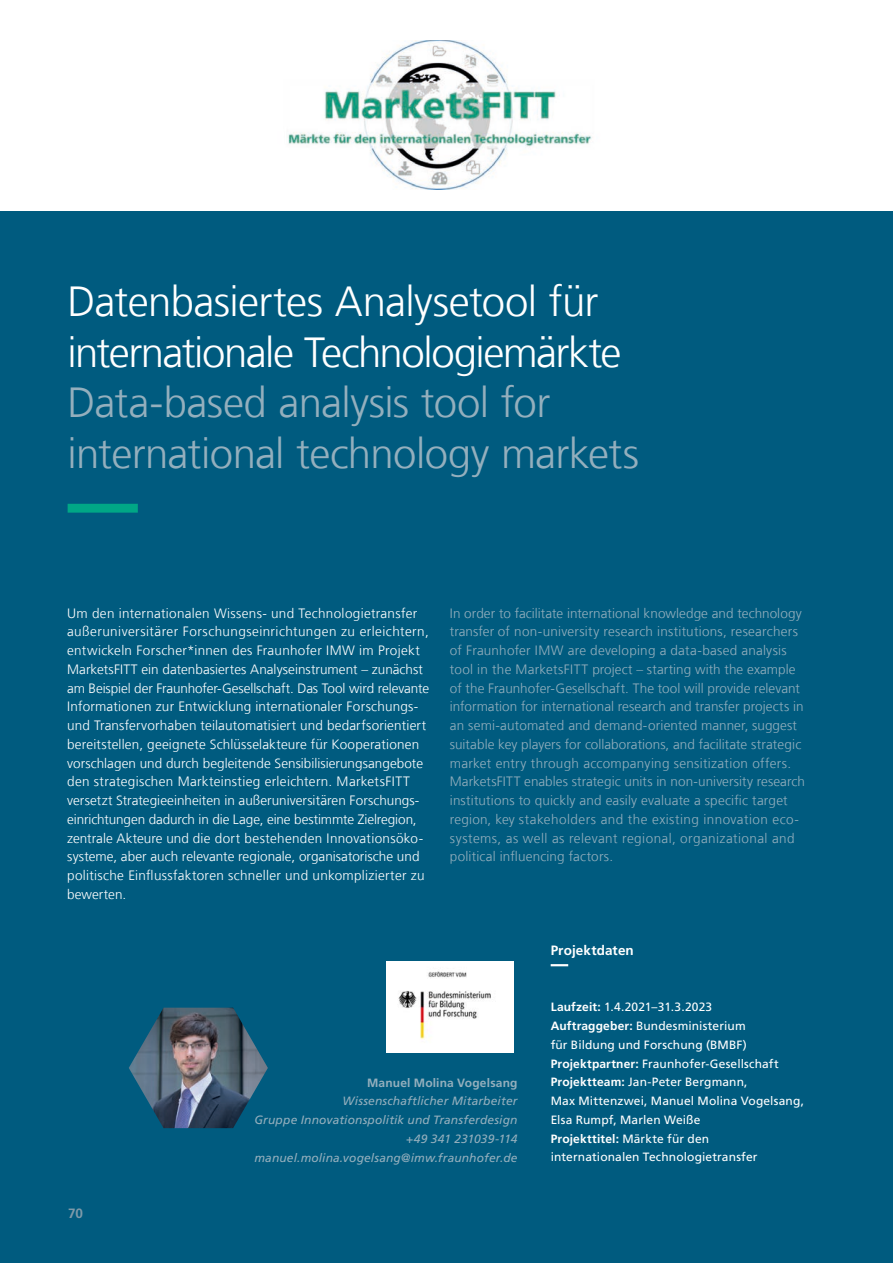
<style>
.page{position:relative;width:893px;height:1263px;background:#fff}
.page>*{position:absolute;margin:0;border:0;box-sizing:border-box;transform-origin:0 0}
.t1{font:300 42px/50.4px "Frutiger LT Com";letter-spacing:-.03em;color:#fff}
.t2{font:300 42px/50.4px "Frutiger LT Com";letter-spacing:-.015em;color:#94afbd}
.t3{font:300 13.5px/18.8px "Frutiger LT Com";letter-spacing:.015em;color:#fff}
.t4{font:300 13.5px/18.8px "Frutiger LT Com";letter-spacing:.01em;color:#94afbd}
.t5{font:700 13.5px "Frutiger LT Com";letter-spacing:.01em;color:#fff}
.t6{font:700 13.5px "Frutiger LT Com";color:#7e9aa9}
.t7{font:12px/18.8px "Frutiger LT Com";letter-spacing:.01em;color:#fff}
.t8{font:italic 12px/18.8px "Frutiger LT Com";letter-spacing:.015em;color:#94afbd;text-align:right}
.t9{font:700 12px "Frutiger LT Com";letter-spacing:.015em;color:#94afbd}
.s1{font-weight:700}
</style>
<div class="page">
<div style="left:0;top:210px;width:893px;height:1053px;background:#005b7f"></div>
<img style="left:386px;top:962px;width:128px;height:90px">
<img style="left:288px;top:40px;width:304px;height:149px">
<svg style="left:68px;top:504px;width:70px;height:9px"></svg>
<img style="left:129px;top:1008px;width:139px;height:120px">
<svg style="left:551px;top:964px;width:18px;height:2px"></svg>
<h1 class="t1" style="left:68px;top:277px;width:555px">Datenbasiertes Analysetool für internationale Technologiemärkte</h1>
<h1 class="t2" style="left:68px;top:378px;width:573px">Data-based analysis tool for international technology markets</h1>
<p class="t3" style="left:67px;top:604px;width:363px">Um den internationalen Wissens- und Technologietransfer außeruniversitärer Forschungseinrichtungen zu erleichtern, entwickeln Forscher*innen des Fraunhofer IMW im Projekt MarketsFITT ein datenbasiertes Analyseinstrument – zunächst am Beispiel der Fraunhofer-Gesellschaft. Das Tool wird relevante Informationen zur Entwicklung internationaler Forschungs&shy;und Transfervorhaben teilautomatisiert und bedarfsorientiert bereitstellen, geeignete Schlüsselakteure für Kooperationen vorschlagen und durch begleitende Sensibilisierungsangebote den strategischen Markteinstieg erleichtern. MarketsFITT versetzt Strategieeinheiten in außeruniversitären Forschungs&shy;einrichtungen dadurch in die Lage, eine bestimmte Zielregion, zentrale Akteure und die dort bestehenden Innovationsöko&shy;systeme, aber auch relevante regionale, organisatorische und politische Einflussfaktoren schneller und unkomplizierter zu bewerten.</p>
<p class="t4" style="left:450px;top:604px;width:356px">In order to facilitate international knowledge and technology transfer of non-university research institutions, researchers of Fraunhofer IMW are developing a data-based analysis tool in the MarketsFITT project – starting with the example of the Fraunhofer-Gesellschaft. The tool will provide relevant information for international research and transfer projects in an semi-automated and demand-oriented manner, suggest suitable key players for collaborations, and facilitate strategic market entry through accompanying sensitization offers.<br>MarketsFITT enables strategic units in non-university research institutions to quickly and easily evaluate a specific target region, key stakeholders and the existing innovation eco&shy;systems, as well as relevant regional, organizational and political influencing factors.</p>
<p class="t6" style="left:68px;top:1205px;width:16px">70</p>
<p class="t9" style="left:367px;top:1075px;width:152px">Manuel Molina Vogelsang</p>
<p class="t8" style="left:254px;top:1092px;width:265px">Wissenschaftlicher Mitarbeiter<br>Gruppe Innovationspolitik und Transferdesign +49 341 231039-114 manuel.molina.vogelsang@imw.fraunhofer.de</p>
<p class="t5" style="left:551px;top:942px;width:85px">Projektdaten</p>
<p class="t7" style="left:551px;top:998px;width:255px"><span class="s1">Laufzeit:</span> 1.4.2021–31.3.2023<br><span class="s1">Auftraggeber:</span> Bundesministerium<br>für Bildung und Forschung (BMBF)<br><span class="s1">Projektpartner:</span> Fraunhofer-Gesellschaft <span class="s1">Projektteam:</span> Jan-Peter Bergmann,<br>Max Mittenzwei, Manuel Molina Vogelsang, Elsa Rumpf, Marlen Weiße<br><span class="s1">Projekttitel:</span> Märkte für den<br>internationalen Technologietransfer</p>
</div>
